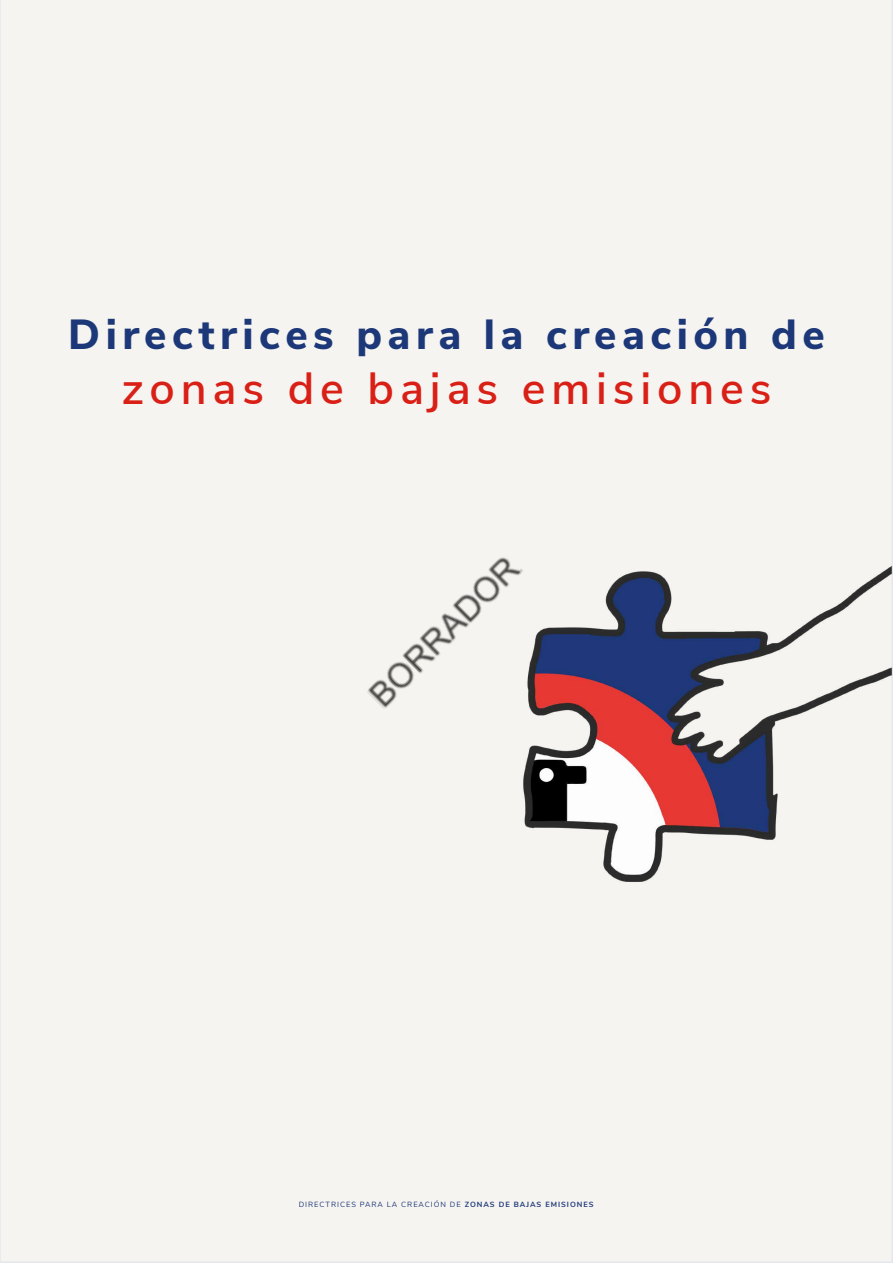
<style>
.page{position:relative;width:893px;height:1263px;background:#f6f4f0}
.page>*{position:absolute;margin:0;border:0;box-sizing:border-box;transform-origin:0 0}
.t1{font:600 45px "Nunito Sans";letter-spacing:.13em;color:#d92017}
.t2{font:800 42px "Nunito Sans";letter-spacing:.13em;color:#1d3878}
.t3{font:7.5px "Nunito Sans";letter-spacing:.13em;color:#1d3878}
.s1{font-weight:700}
</style>
<div class="page">
<img style="left:493px;top:533px;width:400px;height:383px">
<img style="left:363px;top:549px;width:164px;height:164px">
<h2 class="t2" style="left:68px;top:303px;width:758px">Directrices para la creación de</h2>
<h1 class="t1" style="left:121px;top:356px;width:652px">zonas de bajas emisiones</h1>
<p class="t3" style="left:299px;top:1199px;width:296px">DIRECTRICES PARA LA CREACIÓN DE <span class="s1">ZONAS DE BAJAS EMISIONES</span></p>
</div>
